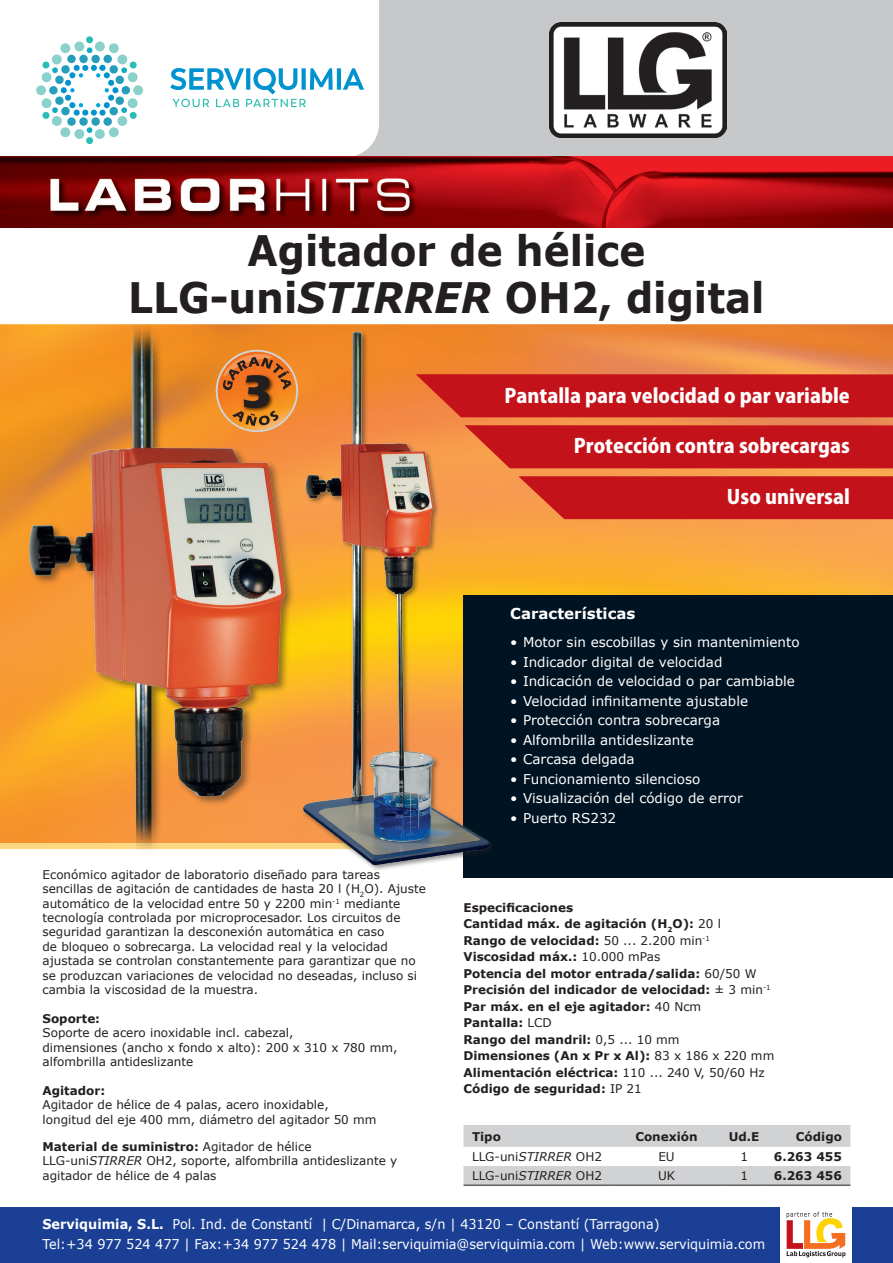
<style>
.page{position:relative;width:893px;height:1263px;background:#fff}
.page>*{position:absolute;margin:0;border:0;box-sizing:border-box;transform-origin:0 0}
.t1{font:700 42px/46.8px "Verdana";color:#231f20;text-align:center;scale:.93 1}
.t2{font:800 19.5px "Koz Go Pro";color:#fff}
.t3{font:700 15px "Verdana";color:#fff}
.t4{font:13.5px "Verdana";color:#fff}
.t5{font:13.5px/20px "Verdana";color:#fff;scale:.95 1}
.t6{font:12px/14.4px "Verdana";color:#231f20}
.t7{font:700 12px/16.5px "Verdana";color:#231f20}
.s1{font-style:italic}
.s2{font-weight:700}
.s3{font-weight:400}
</style>
<div class="page">
<div style="left:0;top:0;width:893px;height:161px;background:#c7c8ca"></div>
<div style="left:0;top:0;width:379px;height:156px;background:#fff"></div>
<img style="left:0;top:156px;width:893px;height:71px">
<div style="left:0;top:1208px;width:893px;height:55px;background:#1b3f94"></div>
<div style="left:780px;top:1199px;width:71px;height:64px;background:#fff"></div>
<svg style="left:787px;top:1212px;width:58px;height:45px"></svg>
<img style="left:550px;top:22px;width:177px;height:116px">
<div style="left:74px;top:42px;width:10px;height:9px;background:#89d1ca;border-radius:50%"></div>
<div style="left:95px;top:42px;width:10px;height:9px;background:#89d1ca;border-radius:50%"></div>
<div style="left:86px;top:36px;width:7px;height:7px;background:#2abdb1;border-radius:50%"></div>
<div style="left:86px;top:137px;width:7px;height:7px;background:#2abdb1;border-radius:50%"></div>
<svg style="left:35px;top:43px;width:109px;height:95px"></svg>
<svg style="left:170px;top:68px;width:163px;height:39px"></svg>
<hr style="left:337px;top:68px;width:4px;height:22px;background:#0093d0">
<svg style="left:343px;top:68px;width:21px;height:22px"></svg>
<img style="left:0;top:324px;width:893px;height:519px">
<div style="left:502px;top:374px;width:391px;height:43px;background:#c4121a"></div>
<div style="left:502px;top:425px;width:391px;height:43px;background:#c4121a"></div>
<svg style="left:518px;top:476px;width:375px;height:43px"></svg>
<svg style="left:463px;top:1125px;width:387px;height:60px"></svg>
<hr style="left:463px;top:1185px;width:145px;height:1px;background:#231f20">
<hr style="left:608px;top:1185px;width:117px;height:1px;background:#231f20">
<hr style="left:725px;top:1185px;width:38px;height:1px;background:#231f20">
<hr style="left:763px;top:1185px;width:87px;height:1px;background:#231f20">
<div style="left:463px;top:595px;width:430px;height:283px;background:#001322"></div>
<img style="left:298px;top:324px;width:204px;height:546px">
<img style="left:6px;top:324px;width:292px;height:525px">
<h1 class="t1" style="left:128px;top:227px;width:686px">Agitador de hélice<br>LLG-uni<span class="s1">STIRRER</span> OH2, digital</h1>
<h2 class="t2" style="left:505px;top:383px;width:347px">Pantalla para velocidad o par variable</h2>
<h2 class="t2" style="left:574px;top:433px;width:277px">Protección contra sobrecargas</h2>
<h2 class="t2" style="left:727px;top:484px;width:124px">Uso universal</h2>
<p class="t6" style="left:43px;top:867px;width:385px">Económico agitador de laboratorio diseñado para tareas sencillas de agitación de cantidades de hasta 20 l (H<sub>2</sub>O). Ajuste automático de la velocidad entre 50 y 2200 min<sup>-1</sup> mediante tecnología controlada por microprocesador. Los circuitos de seguridad garantizan la desconexión automática en caso<br>de bloqueo o sobrecarga. La velocidad real y la velocidad ajustada se controlan constantemente para garantizar que no se produzcan variaciones de velocidad no deseadas, incluso si cambia la viscosidad de la muestra.</p>
<p class="t7" style="left:43px;top:1010px;width:59px">Soporte:</p>
<p class="t6" style="left:43px;top:1025px;width:356px">Soporte de acero inoxidable incl. cabezal,<br>dimensiones (ancho x fondo x alto): 200 x 310 x 780 mm, alfombrilla antideslizante</p>
<p class="t7" style="left:43px;top:1082px;width:64px">Agitador:</p>
<p class="t6" style="left:43px;top:1097px;width:335px">Agitador de hélice de 4 palas, acero inoxidable, longitud del eje 400 mm, diámetro del agitador 50 mm</p>
<p class="t6" style="left:43px;top:1139px;width:356px"><span class="s2">Material de suministro:</span> Agitador de hélice<br>LLG-uni<span class="s1">STIRRER</span> OH2, soporte, alfombrilla antideslizante y agitador de hélice de 4 palas</p>
<p class="t3" style="left:510px;top:603px;width:127px">Características</p>
<p class="t4" style="left:510px;top:633px;width:291px">• Motor sin escobillas y sin mantenimiento</p>
<p class="t4" style="left:510px;top:653px;width:214px">• Indicador digital de velocidad</p>
<p class="t4" style="left:510px;top:672px;width:286px">• Indicación de velocidad o par cambiable</p>
<p class="t4" style="left:510px;top:692px;width:239px">• Velocidad infinitamente ajustable</p>
<p class="t4" style="left:510px;top:711px;width:211px">• Protección contra sobrecarga</p>
<p class="t4" style="left:510px;top:731px;width:185px">• Alfombrilla antideslizante</p>
<p class="t4" style="left:510px;top:750px;width:126px">• Carcasa delgada</p>
<p class="t4" style="left:510px;top:770px;width:192px">• Funcionamiento silencioso</p>
<p class="t4" style="left:510px;top:789px;width:234px">• Visualización del código de error</p>
<p class="t4" style="left:510px;top:809px;width:107px">• Puerto RS232</p>
<p class="t7" style="left:463px;top:899px;width:312px">Especificaciones<br>Cantidad máx. de agitación (H<sub>2</sub>O): <span class="s3">20 l<br></span>Rango de velocidad: <span class="s3">50 ... 2.200 min</span><sup>-1<br></sup>Viscosidad máx.: <span class="s3">10.000 mPas<br></span>Potencia del motor entrada/salida: <span class="s3">60/50 W </span>Precisión del indicador de velocidad: <span class="s3">± 3 min</span><sup>-1<br></sup>Par máx. en el eje agitador: <span class="s3">40 Ncm<br></span>Pantalla: <span class="s3">LCD<br></span>Rango del mandril: <span class="s3">0,5 ... 10 mm<br></span>Dimensiones (An x Pr x Al): <span class="s3">83 x 186 x 220 mm </span>Alimentación eléctrica: <span class="s3">110 ... 240 V, 50/60 Hz </span>Código de seguridad: <span class="s3">IP 21</span></p>
<p class="t7" style="left:472px;top:1128px;width:30px">Tipo</p>
<p class="t7" style="left:635px;top:1128px;width:64px">Conexión</p>
<p class="t7" style="left:729px;top:1128px;width:32px">Ud.E</p>
<p class="t7" style="left:796px;top:1128px;width:48px">Código</p>
<p class="t6" style="left:472px;top:1149px;width:132px">LLG-uni<span class="s1">STIRRER</span> OH2</p>
<p class="t6" style="left:658px;top:1149px;width:18px">EU</p>
<p class="t6" style="left:740px;top:1149px;width:9px">1</p>
<p class="t7" style="left:774px;top:1148px;width:70px">6.263 455</p>
<p class="t6" style="left:472px;top:1168px;width:132px">LLG-uni<span class="s1">STIRRER</span> OH2</p>
<p class="t6" style="left:658px;top:1168px;width:19px">UK</p>
<p class="t6" style="left:740px;top:1168px;width:9px">1</p>
<p class="t7" style="left:774px;top:1167px;width:70px">6.263 456</p>
<p class="t5" style="left:43px;top:1213px;width:762px"><span class="s2">Serviquimia, S.L.</span> Pol. Ind. de Constantí | C/Dinamarca, s/n | 43120 – Constantí (Tarragona)<br>Tel:+34 977 524 477 | Fax:+34 977 524 478 | Mail:serviquimia@serviquimia.com | Web:www.serviquimia.com</p>
</div>
